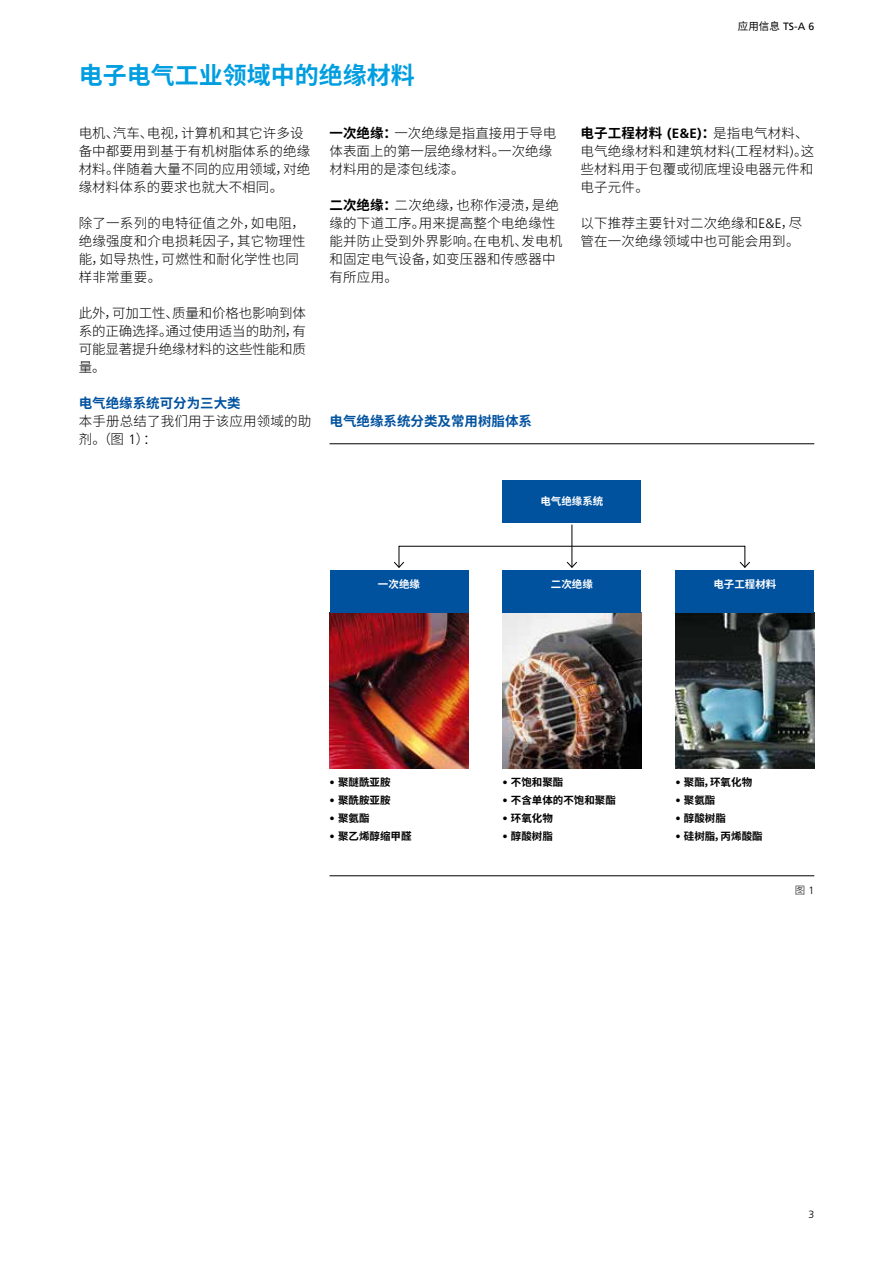
<style>
.page{position:relative;width:893px;height:1263px;background:#fff}
.page>*{position:absolute;margin:0;border:0;box-sizing:border-box;transform-origin:0 0}
.t1{font:700 24px "Source Han Sans SC";color:#009ee0}
.t2{font:300 13.5px/18px "Source Han Sans SC";letter-spacing:.015em;color:#000}
.t3{font:700 13.5px "Source Han Sans SC";color:#00529f}
.t4{font:700 10.5px "Source Han Sans SC";color:#000}
.t5{font:700 10.5px "Source Han Sans SC";color:#fff}
.t6{font:10.5px "Frutiger LT";color:#000}
.t7{font:300 10.5px "Source Han Sans SC";color:#000}
.t8{font:300 10.5px "Frutiger LT";color:#000}
.s1{font-weight:700}
.s2{font-family:"Frutiger LT"}
.s3{font-family:"Source Han Sans SC"}
.s4{font-family:"Frutiger LT";font-weight:700}
</style>
<div class="page">
<hr style="left:330px;top:443px;width:484px;height:1px;background:#000">
<hr style="left:330px;top:875px;width:484px;height:1px;background:#000">
<div style="left:502px;top:480px;width:139px;height:42px;background:#00529f"></div>
<img style="left:330px;top:612px;width:138px;height:156px">
<img style="left:675px;top:612px;width:139px;height:156px">
<img style="left:502px;top:612px;width:139px;height:156px">
<div style="left:502px;top:570px;width:139px;height:42px;background:#00529f"></div>
<div style="left:330px;top:570px;width:138px;height:42px;background:#00529f"></div>
<div style="left:675px;top:570px;width:139px;height:42px;background:#00529f"></div>
<hr style="left:572px;top:525px;width:1px;height:42px;background:#000">
<svg style="left:394px;top:545px;width:356px;height:23px"></svg>
<h1 class="t1" style="left:79px;top:62px;width:337px">电子电气工业领域中的绝缘材料</h1>
<p class="t2" style="left:330px;top:124px;width:228px"><span class="s1">一次绝缘：</span>一次绝缘是指直接用于导电体表面上的第一层绝缘材料。一次绝缘材料用的是漆包线漆。</p>
<p class="t2" style="left:330px;top:196px;width:234px"><span class="s1">二次绝缘：</span>二次绝缘，也称作浸渍，是绝缘的下道工序。用来提高整个电绝缘性能并防止受到外界影响。在电机、发电机和固定电气设备，如变压器和传感器中有所应用。</p>
<p class="t2" style="left:79px;top:124px;width:233px">电机、汽车、电视，计算机和其它许多设备中都要用到基于有机树脂体系的绝缘材料。伴随着大量不同的应用领域，对绝缘材料体系的要求也就大不相同。</p>
<p class="t2" style="left:79px;top:214px;width:229px">除了一系列的电特征值之外，如电阻，绝缘强度和介电损耗因子，其它物理性能，如导热性，可燃性和耐化学性也同样非常重要。</p>
<p class="t2" style="left:79px;top:304px;width:229px;text-align:justify">此外，可加工性、质量和价格也影响到体系的正确选择。通过使用适当的助剂，有可能显著提升绝缘材料的这些性能和质量。</p>
<p class="t3" style="left:79px;top:395px;width:164px">电气绝缘系统可分为三大类</p>
<p class="t2" style="left:79px;top:412px;width:234px">本手册总结了我们用于该应用领域的助剂。（图 <span class="s2">1</span>）：</p>
<p class="t3" style="left:330px;top:413px;width:204px">电气绝缘系统分类及常用树脂体系</p>
<p class="t6" style="left:738px;top:20px;width:78px"><span class="s3">应用信息</span> TS-A 6</p>
<p class="t2" style="left:580px;top:124px;width:235px"><span class="s1">电子工程材料</span> <span class="s4">(E&amp;E)</span><span class="s1">：</span>是指电气材料、电气绝缘材料和建筑材料<span class="s2">(</span>工程材料<span class="s2">)</span>。这些材料用于包覆或彻底埋设电器元件和电子元件。</p>
<p class="t2" style="left:580px;top:214px;width:223px">以下推荐主要针对二次绝缘和<span class="s2">E&amp;E</span>，尽管在一次绝缘领域中也可能会用到。</p>
<p class="t5" style="left:540px;top:496px;width:65px">电气绝缘系统</p>
<p class="t5" style="left:378px;top:578px;width:44px">一次绝缘</p>
<p class="t5" style="left:551px;top:578px;width:44px">二次绝缘</p>
<p class="t5" style="left:713px;top:578px;width:65px">电子工程材料</p>
<p class="t4" style="left:330px;top:776px;width:62px"><span class="s2">•</span> 聚醚酰亚胺</p>
<p class="t4" style="left:330px;top:794px;width:62px"><span class="s2">•</span> 聚酰胺亚胺</p>
<p class="t4" style="left:330px;top:812px;width:41px"><span class="s2">•</span> 聚氨酯</p>
<p class="t4" style="left:330px;top:830px;width:83px"><span class="s2">•</span> 聚乙烯醇缩甲醛</p>
<p class="t4" style="left:502px;top:776px;width:62px"><span class="s2">•</span> 不饱和聚酯</p>
<p class="t4" style="left:502px;top:794px;width:115px"><span class="s2">•</span> 不含单体的不饱和聚酯</p>
<p class="t4" style="left:502px;top:812px;width:52px"><span class="s2">•</span> 环氧化物</p>
<p class="t4" style="left:502px;top:830px;width:52px"><span class="s2">•</span> 醇酸树脂</p>
<p class="t4" style="left:675px;top:776px;width:78px"><span class="s2">•</span> 聚酯，环氧化物</p>
<p class="t4" style="left:675px;top:794px;width:41px"><span class="s2">•</span> 聚氨酯</p>
<p class="t4" style="left:675px;top:812px;width:52px"><span class="s2">•</span> 醇酸树脂</p>
<p class="t4" style="left:675px;top:830px;width:89px"><span class="s2">•</span> 硅树脂，丙烯酸酯</p>
<p class="t7" style="left:795px;top:884px;width:21px">图 <span class="s2">1</span></p>
<p class="t8" style="left:808px;top:1208px;width:7px">3</p>
</div>
